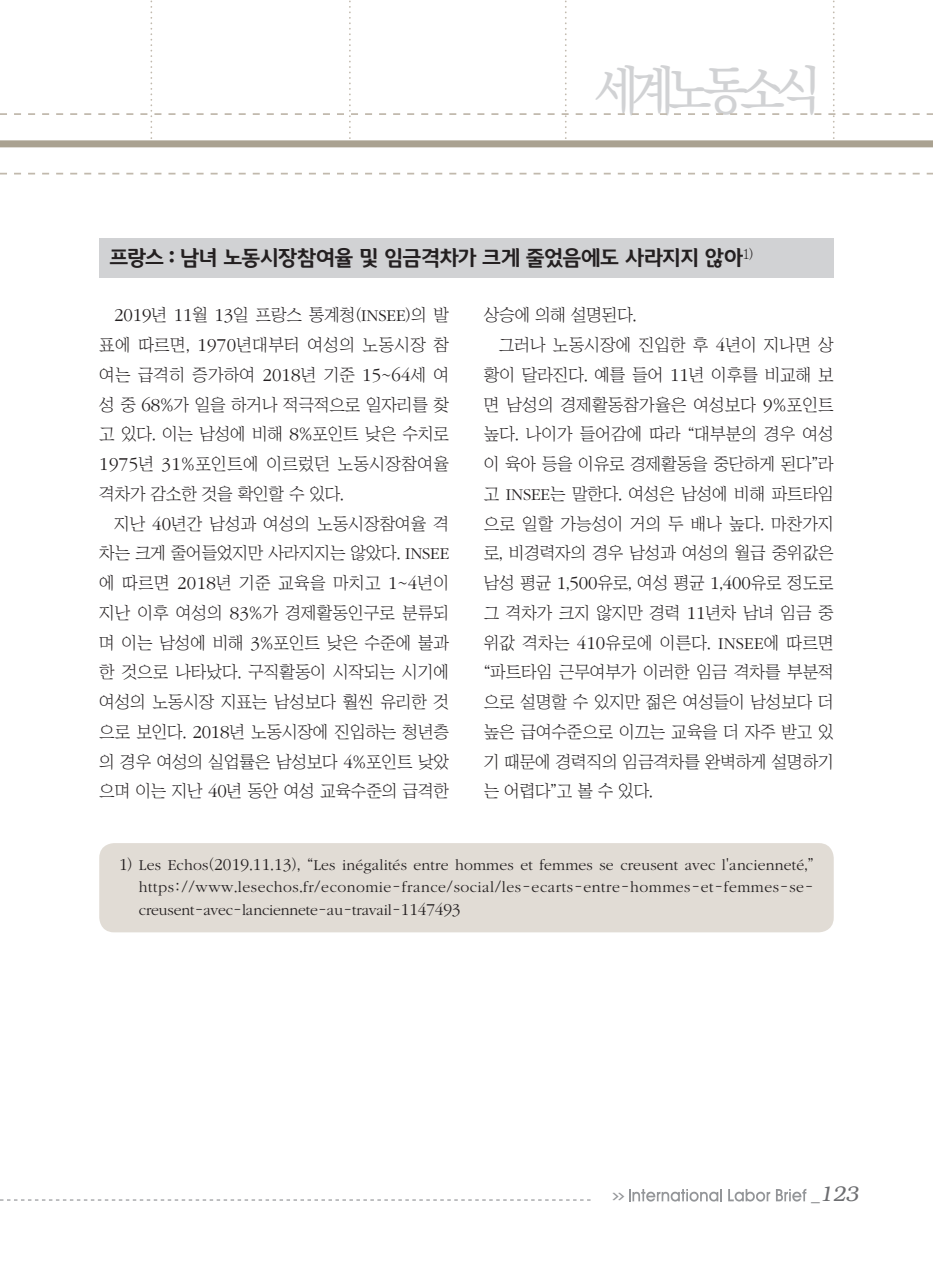
<style>
.page{position:relative;width:933px;height:1275px;background:#fff}
.page>*{position:absolute;margin:0;border:0;box-sizing:border-box;transform-origin:0 0}
.t1{font:500 52.5px "Ko Pub Batang";letter-spacing:-.175em;color:#d1d2d4;scale:.9 1}
.노사정__제목{font:700 21px "Auction Gothic";letter-spacing:-.06em;color:#231f20}
.t2{font:italic 300 21px "Bookman";color:#6c6d70}
.노사정__본문{font:17.15px/29.8px "Chosunilbo NM";letter-spacing:-.01em;color:#231f20;text-align:justify}
.각주{font:300 15.75px/22.8px "ITC Garamond Std";letter-spacing:-.01em;color:#231f20;text-align:justify}
.t3{font:700 7.88px "Ko Pub Dotum";color:#939598;scale:2 1}
.s1{font-family:"ITC Garamond Std";font-weight:300;font-size:18.9px}
.s2{font-family:"ITC Garamond Std";font-weight:300}
.s3{font-size:17.32px}
.s4{font-family:"Chosunilbo NM";font-weight:400}
.s5{font-family:"Helvetica";font-weight:400;font-style:normal;font-size:17.5px}
</style>
<div class="page">
<svg style="left:0;top:1199px;width:590px;height:1px"></svg>
<svg style="left:0;top:173px;width:933px;height:1px"></svg>
<svg style="left:0;top:0;width:933px;height:147px"></svg>
<svg style="left:629px;top:1189px;width:93px;height:13px"></svg>
<svg style="left:728px;top:1189px;width:42px;height:13px"></svg>
<svg style="left:776px;top:1189px;width:30px;height:12px"></svg>
<div style="left:99px;top:238px;width:734px;height:40px;background:#d1d2d4"></div>
<div style="left:99px;top:843px;width:734px;height:89px;background:#e1dcd5;border-radius:15px"></div>
<h1 class="t1" style="left:595px;top:64px;width:253px">세계노동소식</h1>
<p class="노사정__제목" style="left:109px;top:247px;width:646px">프랑스 : 남녀 노동시장참여율 및 임금격차가 크게 줄었음에도 사라지지 않아<sup>1)</sup></p>
<p class="노사정__본문" style="left:99px;top:300px;width:351px;text-indent:15px"><span class="s1">2019</span>년 <span class="s1">11</span>월 <span class="s1">13</span>일 프랑스 통계청(<span class="s2">INSEE</span>)의 발 표에 따르면, <span class="s1">1970</span>년대부터 여성의 노동시장 참 여는 급격히 증가하여 <span class="s1">2018</span>년 기준 <span class="s1">15</span>~<span class="s1">64</span>세 여 성 중 <span class="s1">68</span>%가 일을 하거나 적극적으로 일자리를 찾 고 있다. 이는 남성에 비해 <span class="s1">8</span>%포인트 낮은 수치로 <span class="s1">1975</span>년 <span class="s1">31</span>%포인트에 이르렀던 노동시장참여율 격차가 감소한 것을 확인할 수 있다.</p>
<p class="노사정__본문" style="left:99px;top:508px;width:351px;text-indent:15px">지난 <span class="s1">40</span>년간 남성과 여성의 노동시장참여율 격 차는 크게 줄어들었지만 사라지지는 않았다. <span class="s2">INSEE </span>에 따르면 <span class="s1">2018</span>년 기준 교육을 마치고 <span class="s1">1</span>~<span class="s1">4</span>년이 지난 이후 여성의 <span class="s1">83</span>%가 경제활동인구로 분류되 며 이는 남성에 비해 <span class="s1">3</span>%포인트 낮은 수준에 불과 한 것으로 나타났다. 구직활동이 시작되는 시기에 여성의 노동시장 지표는 남성보다 훨씬 유리한 것 으로 보인다. <span class="s1">2018</span>년 노동시장에 진입하는 청년층 의 경우 여성의 실업률은 남성보다 <span class="s1">4</span>%포인트 낮았 으며 이는 지난 <span class="s1">40</span>년 동안 여성 교육수준의 급격한</p>
<p class="노사정__본문" style="left:484px;top:300px;width:154px">상승에 의해 설명된다.</p>
<p class="노사정__본문" style="left:484px;top:330px;width:351px;text-indent:15px">그러나 노동시장에 진입한 후 <span class="s1">4</span>년이 지나면 상 황이 달라진다. 예를 들어 <span class="s1">11</span>년 이후를 비교해 보 면 남성의 경제활동참가율은 여성보다 <span class="s1">9</span>%포인트 높다. 나이가 들어감에 따라 “대부분의 경우 여성 이 육아 등을 이유로 경제활동을 중단하게 된다”라 고 <span class="s2">INSEE</span>는 말한다. 여성은 남성에 비해 파트타임 으로 일할 가능성이 거의 두 배나 높다. 마찬가지 로, 비경력자의 경우 남성과 여성의 월급 중위값은 남성 평균 <span class="s1">1</span>,<span class="s1">500</span>유로, 여성 평균 <span class="s1">1</span>,<span class="s1">400</span>유로 정도로 그 격차가 크지 않지만 경력 <span class="s1">11</span>년차 남녀 임금 중 위값 격차는 <span class="s1">410</span>유로에 이른다. <span class="s2">INSEE</span>에 따르면 “파트타임 근무여부가 이러한 임금 격차를 부분적 으로 설명할 수 있지만 젊은 여성들이 남성보다 더 높은 급여수준으로 이끄는 교육을 더 자주 받고 있 기 때문에 경력직의 임금격차를 완벽하게 설명하기 는 어렵다”고 볼 수 있다.</p>
<p class="각주" style="left:139px;top:854px;width:676px;text-indent:-20px"><span class="s3">1</span><span class="s4">)</span> Les Echos<span class="s4">(</span><span class="s3">2019</span><span class="s4">.</span><span class="s3">11</span><span class="s4">.</span><span class="s3">13</span><span class="s4">), “</span>Les inégalités entre hommes et femmes se creusent avec l<span class="s4">'</span>ancienneté<span class="s4">,” </span>https<span class="s4">://</span>www<span class="s4">.</span>lesechos<span class="s4">.</span>fr<span class="s4">/</span>economie<span class="s4">-</span>france<span class="s4">/</span>social<span class="s4">/</span>les<span class="s4">-</span>ecarts<span class="s4">-</span>entre<span class="s4">-</span>hommes<span class="s4">-</span>et<span class="s4">-</span>femmes<span class="s4">-</span>se&shy;creusent<span class="s4">-</span>avec<span class="s4">-</span>lanciennete<span class="s4">-</span>au<span class="s4">-</span>travail<span class="s4">-</span><span class="s3">1147493</span></p>
<p class="t3" style="left:612px;top:1192px;width:8px">&gt;&gt;</p>
<p class="t2" style="left:811px;top:1182px;width:49px"><span class="s5">_</span>123</p>
</div>
